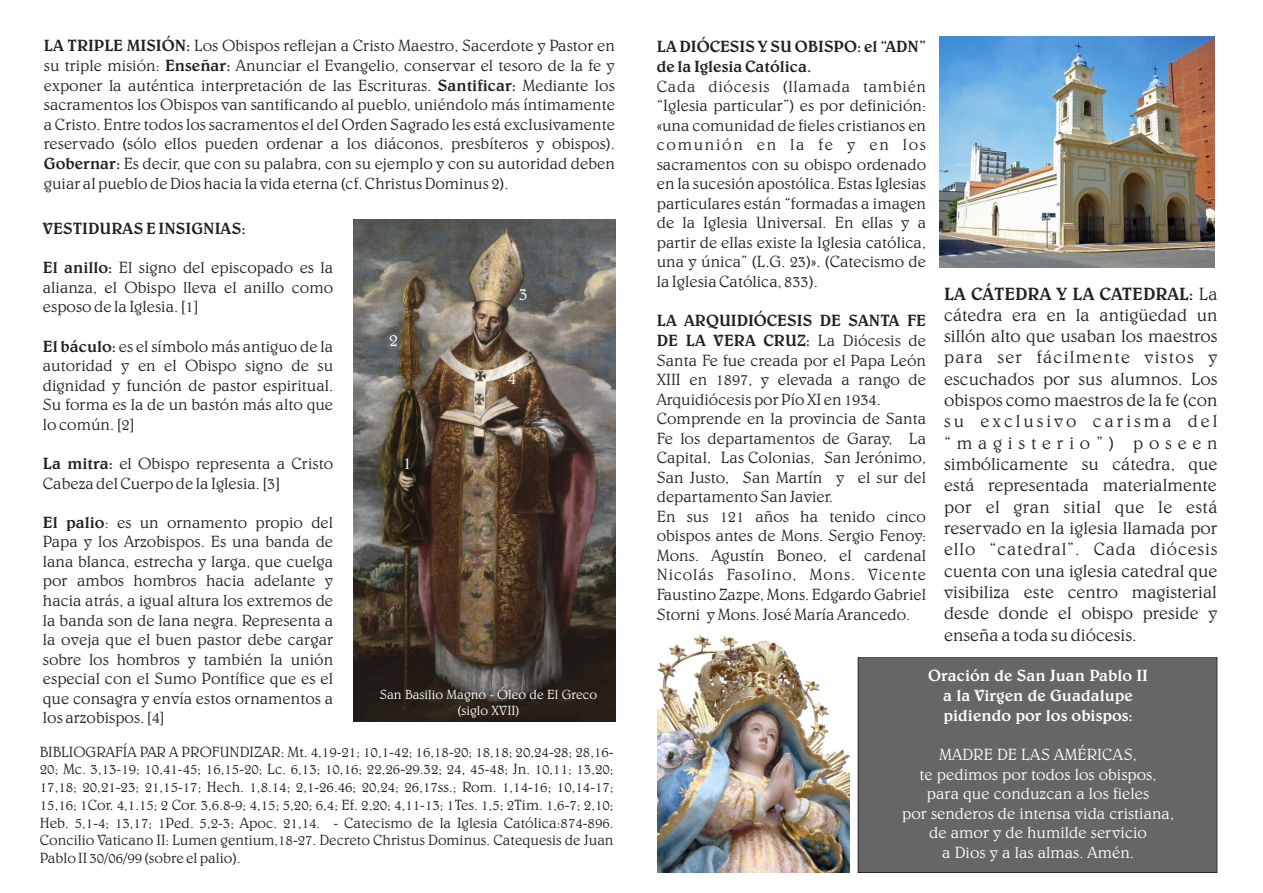
<style>
.page{position:relative;width:1263px;height:893px;background:#fff}
.page>*{position:absolute;margin:0;border:0;box-sizing:border-box;transform-origin:0 0}
.t1{font:300 18px/21.3px "Belwe BT";color:#231f20;text-align:justify}
.t2{font:300 18px "Belwe BT";color:#fff}
.t3{font:300 16.5px/19.5px "Belwe BT";color:#231f20;text-align:justify}
.t4{font:300 16.5px/19.5px "Belwe BT";color:#fff;text-align:center}
.t5{font:500 16.5px/19.8px "Belwe BT";color:#231f20}
.t6{font:500 16.5px/19.8px "Belwe BT";color:#fff;text-align:center}
.t7{font:300 15px/17.7px "Belwe BT";color:#231f20;text-align:justify}
.t8{font:300 13.5px/16px "Belwe BT";color:#fff;text-align:center}
.s1{font-weight:500}
</style>
<div class="page">
<img style="left:940px;top:36px;width:274px;height:231px">
<img style="left:353px;top:219px;width:262px;height:502px">
<div style="left:858px;top:657px;width:359px;height:216px;background:#666"></div>
<img style="left:658px;top:635px;width:191px;height:237px">
<p class="t3" style="left:44px;top:37px;width:573px"><span class="s1">LA TRIPLE MISIÓN:</span> Los Obispos reflejan a Cristo Maestro, Sacerdote y Pastor en su triple misión: <span class="s1">Enseñar:</span> Anunciar el Evangelio, conservar el tesoro de la fe y exponer la auténtica interpretación de las Escrituras. <span class="s1">Santificar:</span> Mediante los sacramentos los Obispos van santificando al pueblo, uniéndolo más íntimamente a Cristo. Entre todos los sacramentos el del Orden Sagrado les está exclusivamente reservado (sólo ellos pueden ordenar a los diáconos, presbíteros y obispos).<br><span class="s1">Gobernar:</span> Es decir, que con su palabra, con su ejemplo y con su autoridad deben guiar al pueblo de Dios hacia la vida eterna (cf. Christus Dominus 2).</p>
<p class="t5" style="left:657px;top:38px;width:271px">LA DIÓCESIS Y SU OBISPO: el “ADN” de la Iglesia Católica.</p>
<p class="t3" style="left:657px;top:77px;width:271px">Cada diócesis (llamada también “Iglesia particular”) es por definición: «una comunidad de fieles cristianos en comunión en la fe y en los sacramentos con su obispo ordenado en la sucesión apostólica. Estas Iglesias particulares están “formadas a imagen de la Iglesia Universal. En ellas y a partir de ellas existe la Iglesia católica, una y única” (L.G. 23)». (Catecismo de la Iglesia Católica, 833).</p>
<p class="t3" style="left:657px;top:312px;width:271px;text-align:left"><span class="s1">LA ARQUIDIÓCESIS DE SANTA FE<br>DE LA VERA CRUZ:</span> La Diócesis de<br>Santa Fe fue creada por el Papa León<br>XIII en 1897, y elevada a rango de<br>Arquidiócesis por Pío XI en 1934.<br>Comprende en la provincia de Santa<br>Fe los departamentos de Garay, La<br>Capital, Las Colonias, San Jerónimo,<br>San Justo, San Martín y el sur del departamento San Javier.<br>En sus 121 años ha tenido cinco obispos antes de Mons. Sergio Fenoy:<br>Mons. Agustín Boneo, el cardenal<br>Nicolás Fasolino, Mons. Vicente<br>Faustino Zazpe, Mons. Edgardo Gabriel<br>Storni y Mons. José María Arancedo.</p>
<p class="t5" style="left:43px;top:219px;width:204px">VESTIDURAS E INSIGNIAS:</p>
<p class="t3" style="left:43px;top:259px;width:292px"><span class="s1">El anillo:</span> El signo del episcopado es la alianza, el Obispo lleva el anillo como esposo de la Iglesia. [1]</p>
<p class="t3" style="left:43px;top:337px;width:292px"><span class="s1">El báculo:</span> es el símbolo más antiguo de la autoridad y en el Obispo signo de su dignidad y función de pastor espiritual.<br>Su forma es la de un bastón más alto que lo común. [2]</p>
<p class="t3" style="left:43px;top:455px;width:292px"><span class="s1">La mitra:</span> el Obispo representa a Cristo<br>Cabeza del Cuerpo de la Iglesia. [3]</p>
<p class="t3" style="left:43px;top:514px;width:292px"><span class="s1">El palio</span>: es un ornamento propio del Papa y los Arzobispos. Es una banda de lana blanca, estrecha y larga, que cuelga por ambos hombros hacia adelante y hacia atrás, a igual altura los extremos de la banda son de lana negra. Representa a la oveja que el buen pastor debe cargar sobre los hombros y también la unión especial con el Sumo Pontífice que es el que consagra y envía estos ornamentos a los arzobispos. [4]</p>
<p class="t1" style="left:944px;top:284px;width:275px"><span class="s1">LA CÁTEDRA Y LA CATEDRAL:</span> La cátedra era en la antigüedad un sillón alto que usaban los maestros para ser fácilmente vistos y escuchados por sus alumnos. Los obispos como maestros de la fe (con su exclusivo carisma del “magisterio”) poseen simbólicamente su cátedra, que está representada materialmente por el gran sitial que le está reservado en la iglesia llamada por ello “catedral”. Cada diócesis cuenta con una iglesia catedral que visibiliza este centro magisterial desde donde el obispo preside y enseña a toda su diócesis.</p>
<p class="t2" style="left:519px;top:286px;width:10px">3</p>
<p class="t2" style="left:389px;top:333px;width:10px">2</p>
<p class="t2" style="left:507px;top:370px;width:10px">4</p>
<p class="t2" style="left:403px;top:455px;width:10px">1</p>
<p class="t6" style="left:928px;top:667px;width:221px">Oración de San Juan Pablo II a la Virgen de Guadalupe pidiendo por los obispos:</p>
<p class="t4" style="left:902px;top:746px;width:273px">MADRE DE LAS AMÉRICAS,<br>te pedimos por todos los obispos, para que conduzcan a los fieles<br>por senderos de intensa vida cristiana, de amor y de humilde servicio<br>a Dios y a las almas. Amén.</p>
<p class="t8" style="left:380px;top:687px;width:219px">San Basilio Magno - Óleo de El Greco (siglo XVII)</p>
<p class="t7" style="left:40px;top:744px;width:575px">BIBLIOGRAFÍA PAR A PROFUNDIZAR: Mt. 4,19-21; 10,1-42; 16,18-20; 18,18; 20,24-28; 28,16- 20; Mc. 3,13-19; 10,41-45; 16,15-20; Lc. 6,13; 10,16; 22,26-29.32; 24, 45-48; Jn. 10,11; 13,20; 17,18; 20,21-23; 21,15-17; Hech. 1,8.14; 2,1-26.46; 20,24; 26,17ss.; Rom. 1,14-16; 10,14-17; 15,16; 1Cor. 4,1.15; 2 Cor. 3,6.8-9; 4,15; 5,20; 6,4; Ef. 2,20; 4,11-13; 1Tes. 1,5; 2Tim. 1,6-7; 2,10; Heb. 5,1-4; 13,17; 1Ped. 5,2-3; Apoc. 21,14. - Catecismo de la Iglesia Católica:874-896.<br>Concilio Vaticano II: Lumen gentium,18-27. Decreto Christus Dominus. Catequesis de Juan Pablo II 30/06/99 (sobre el palio).</p>
</div>
